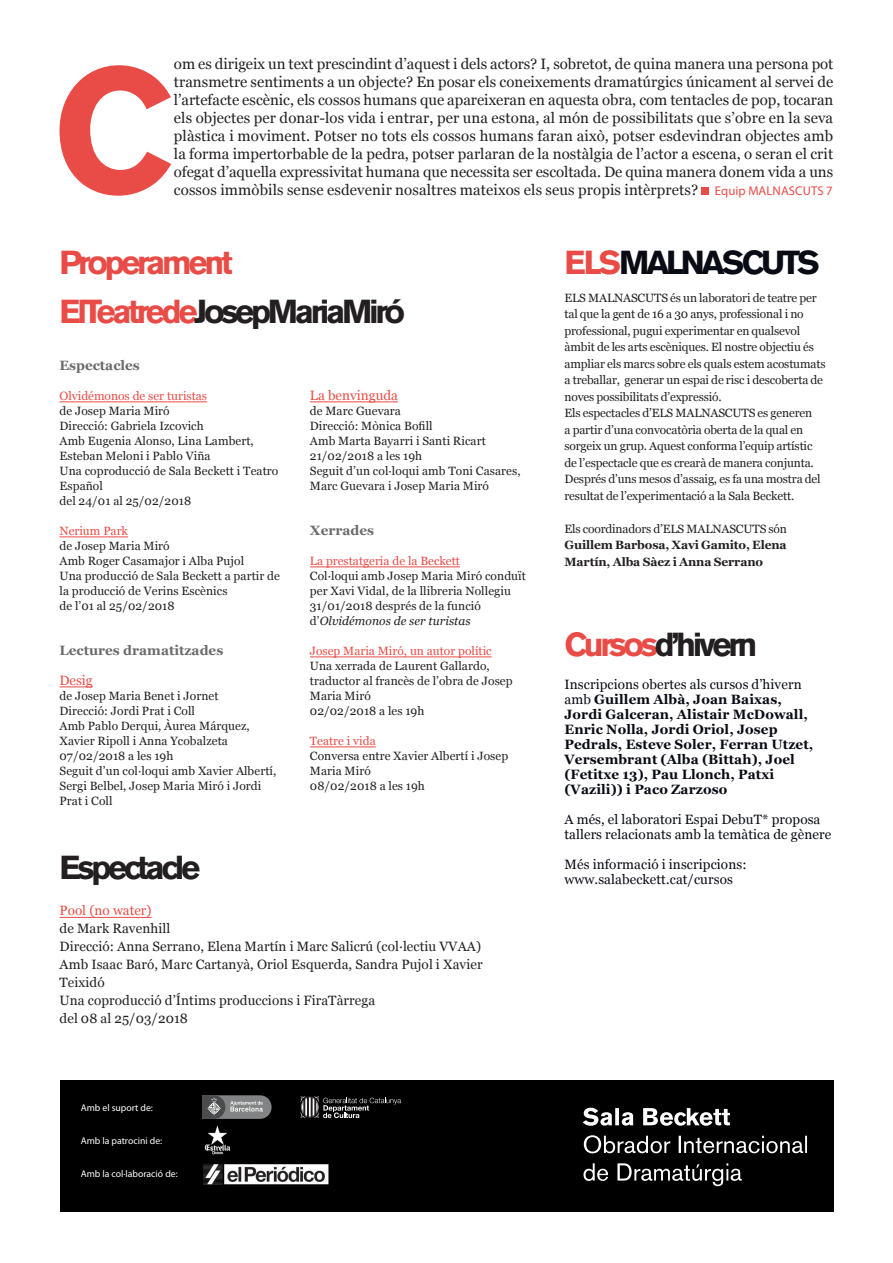
<style>
.page{position:relative;width:893px;height:1263px;background:#fff}
.page>*{position:absolute;margin:0;border:0;box-sizing:border-box;transform-origin:0 0}
.TEXTO_CORRIDO_-_Letr{font:700 174.15px "Akzidenz Grotesk BE";color:#e94c46}
.t1{font:700 33px "Akzidenz Grotesk BE";letter-spacing:-.1em;color:#231f20}
.t2{font:700 33px "Akzidenz Grotesk BE";letter-spacing:-.1em;color:#080b14}
.t3{font:700 33px "Akzidenz Grotesk BE";letter-spacing:-.1em;color:#e94c46}
.TEXTO_CORRIDO_-_Letr-2{font:15px/18px "Georgia";letter-spacing:.005em;color:#231f20;text-align:justify}
.TEXTO_CORRIDO_-_alin{font:700 13.5px/15px "Georgia";letter-spacing:.01em;color:#080b14}
.TEXTO_CORRIDO_-_alin-2{font:13.5px/18px "Georgia";letter-spacing:.005em;color:#231f20}
.TEXTO_CORRIDO_-_alin-3{font:13.5px/15px "Georgia";letter-spacing:.005em;color:#080b14}
.t4{font:700 13.5px "Georgia";color:#6c6b6c}
.SubTitulo_pequeno_ro{font:13.5px "Georgia";color:#e94c46}
.TEXTO_CORRIDO_-_Letr-3{font:12.75px "Myriad Pro";letter-spacing:.005em;color:#e94c46}
.TEXTO_CORRIDO_-_alin-4{font:12px/15px "Georgia";letter-spacing:.005em;color:#231f20}
.Texte_BIO_Columna_pe{font:12px/16.5px "Georgia";letter-spacing:-.015em;color:#231f20}
.SubTitulo_pequeno_ro-2{font:12px "Georgia";color:#e94c46}
.Texte_BIO_Columna_pe-2{font:700 12px/16.5px "Georgia";letter-spacing:-.015em;color:#231f20;text-align:justify}
.t5{font:9.75px "Myriad Pro";color:#fff}
.s1{color:#e94c46}
.s2{font-style:italic}
.s3{font-weight:400}
</style>
<div class="page">
<div style="left:60px;top:1080px;width:773px;height:132px;background:#000"></div>
<div style="left:701px;top:187px;width:8px;height:8px;background:#e94c46"></div>
<svg style="left:300px;top:1096px;width:101px;height:22px"></svg>
<svg style="left:202px;top:1095px;width:70px;height:24px;background:#7a7b7b"></svg>
<img style="left:204px;top:1125px;width:27px;height:30px">
<img style="left:203px;top:1164px;width:125px;height:21px">
<svg style="left:583px;top:1163px;width:159px;height:23px"></svg>
<svg style="left:584px;top:1135px;width:223px;height:18px"></svg>
<svg style="left:583px;top:1108px;width:147px;height:18px"></svg>
<hr style="left:60px;top:917px;width:92px;height:1px;background:#e94c46">
<hr style="left:60px;top:402px;width:147px;height:1px;background:#e94c46">
<hr style="left:60px;top:537px;width:68px;height:1px;background:#e94c46">
<hr style="left:60px;top:687px;width:33px;height:1px;background:#e94c46">
<hr style="left:310px;top:402px;width:88px;height:1px;background:#e94c46">
<hr style="left:310px;top:567px;width:150px;height:1px;background:#e94c46">
<hr style="left:310px;top:657px;width:182px;height:1px;background:#e94c46">
<hr style="left:310px;top:747px;width:66px;height:1px;background:#e94c46">
<p class="TEXTO_CORRIDO_-_Letr" style="left:53px;top:31px;width:121px">C</p>
<p class="TEXTO_CORRIDO_-_Letr-2" style="left:174px;top:55px;width:661px">om es dirigeix un text prescindint d’aquest i dels actors? I, sobretot, de quina manera una persona pot transmetre sentiments a un objecte? En posar els coneixements dramatúrgics únicament al servei de l’artefacte escènic, els cossos humans que apareixeran en aquesta obra, com tentacles de pop, tocaran els objectes per donar-los vida i entrar, per una estona, al món de possibilitats que s’obre en la seva plàstica i moviment. Potser no tots els cossos humans faran això, potser esdevindran objectes amb la forma impertorbable de la pedra, potser parlaran de la nostàlgia de l’actor a escena, o seran el crit ofegat d’aquella expressivitat humana que necessita ser escoltada. De quina manera donem vida a uns cossos immòbils sense esdevenir nosaltres mateixos els seus propis intèrprets?</p>
<p class="TEXTO_CORRIDO_-_Letr-3" style="left:715px;top:183px;width:119px">Equip MALNASCUTS 7</p>
<p class="t3" style="left:60px;top:243px;width:175px">Properament</p>
<p class="t1" style="left:60px;top:293px;width:347px"><span class="s1">ElTeatrede</span>JosepMariaMiró</p>
<p class="t4" style="left:60px;top:356px;width:82px">Espectacles</p>
<p class="SubTitulo_pequeno_ro-2" style="left:60px;top:388px;width:149px">Olvidémonos de ser turistas</p>
<p class="TEXTO_CORRIDO_-_alin-4" style="left:60px;top:403px;width:112px">de Josep Maria Miró</p>
<p class="TEXTO_CORRIDO_-_alin-4" style="left:60px;top:418px;width:146px">Direcció: Gabriela Izcovich</p>
<p class="TEXTO_CORRIDO_-_alin-4" style="left:60px;top:433px;width:196px">Amb Eugenia Alonso, Lina Lambert,<br>Esteban Meloni i Pablo Viña</p>
<p class="TEXTO_CORRIDO_-_alin-4" style="left:60px;top:463px;width:220px">Una coproducció de Sala Beckett i Teatro<br>Español</p>
<p class="TEXTO_CORRIDO_-_alin-4" style="left:60px;top:493px;width:133px">del 24/01 al 25/02/2018</p>
<p class="SubTitulo_pequeno_ro-2" style="left:60px;top:523px;width:70px">Nerium Park</p>
<p class="TEXTO_CORRIDO_-_alin-4" style="left:60px;top:538px;width:112px">de Josep Maria Miró</p>
<p class="TEXTO_CORRIDO_-_alin-4" style="left:60px;top:553px;width:186px">Amb Roger Casamajor i Alba Pujol</p>
<p class="TEXTO_CORRIDO_-_alin-4" style="left:60px;top:568px;width:222px">Una producció de Sala Beckett a partir de la producció de Verins Escènics</p>
<p class="TEXTO_CORRIDO_-_alin-4" style="left:60px;top:598px;width:117px">de l’01 al 25/02/2018</p>
<p class="t4" style="left:60px;top:641px;width:165px">Lectures dramatitzades</p>
<p class="SubTitulo_pequeno_ro" style="left:60px;top:672px;width:35px">Desig</p>
<p class="TEXTO_CORRIDO_-_alin-4" style="left:60px;top:688px;width:161px">de Josep Maria Benet i Jornet</p>
<p class="TEXTO_CORRIDO_-_alin-4" style="left:60px;top:703px;width:137px">Direcció: Jordi Prat i Coll</p>
<p class="TEXTO_CORRIDO_-_alin-4" style="left:60px;top:718px;width:192px">Amb Pablo Derqui, Àurea Márquez,<br>Xavier Ripoll i Anna Ycobalzeta</p>
<p class="TEXTO_CORRIDO_-_alin-4" style="left:60px;top:748px;width:115px">07/02/2018 a les 19h</p>
<p class="TEXTO_CORRIDO_-_alin-4" style="left:60px;top:763px;width:218px">Seguit d’un col·loqui amb Xavier Albertí,<br>Sergi Belbel, Josep Maria Miró i Jordi<br>Prat i Coll</p>
<p class="SubTitulo_pequeno_ro" style="left:310px;top:387px;width:90px">La benvinguda</p>
<p class="TEXTO_CORRIDO_-_alin-4" style="left:310px;top:403px;width:93px">de Marc Guevara</p>
<p class="TEXTO_CORRIDO_-_alin-4" style="left:310px;top:418px;width:124px">Direcció: Mònica Bofill</p>
<p class="TEXTO_CORRIDO_-_alin-4" style="left:310px;top:433px;width:177px">Amb Marta Bayarri i Santi Ricart</p>
<p class="TEXTO_CORRIDO_-_alin-4" style="left:310px;top:448px;width:114px">21/02/2018 a les 19h</p>
<p class="TEXTO_CORRIDO_-_alin-4" style="left:310px;top:463px;width:212px">Seguit d’un col·loqui amb Toni Casares,<br>Marc Guevara i Josep Maria Miró</p>
<p class="t4" style="left:310px;top:521px;width:66px">Xerrades</p>
<p class="SubTitulo_pequeno_ro-2" style="left:310px;top:553px;width:152px">La prestatgeria de la Beckett</p>
<p class="TEXTO_CORRIDO_-_alin-4" style="left:310px;top:568px;width:218px">Col·loqui amb Josep Maria Miró conduït per Xavi Vidal, de la llibreria Nollegiu</p>
<p class="TEXTO_CORRIDO_-_alin-4" style="left:310px;top:598px;width:173px">31/01/2018 després de la funció d’<span class="s2">Olvidémonos de ser turistas</span></p>
<p class="SubTitulo_pequeno_ro-2" style="left:310px;top:643px;width:183px">Josep Maria Miró, un autor polític</p>
<p class="TEXTO_CORRIDO_-_alin-4" style="left:310px;top:658px;width:204px">Una xerrada de Laurent Gallardo, traductor al francès de l’obra de Josep<br>Maria Miró</p>
<p class="TEXTO_CORRIDO_-_alin-4" style="left:310px;top:703px;width:116px">02/02/2018 a les 19h</p>
<p class="SubTitulo_pequeno_ro-2" style="left:310px;top:733px;width:67px">Teatre i vida</p>
<p class="TEXTO_CORRIDO_-_alin-4" style="left:310px;top:748px;width:200px">Conversa entre Xavier Albertí i Josep<br>Maria Miró</p>
<p class="TEXTO_CORRIDO_-_alin-4" style="left:310px;top:778px;width:117px">08/02/2018 a les 19h</p>
<p class="t1" style="left:60px;top:848px;width:142px">Espectacle</p>
<p class="SubTitulo_pequeno_ro" style="left:60px;top:902px;width:94px">Pool (no water)</p>
<p class="TEXTO_CORRIDO_-_alin-2" style="left:60px;top:920px;width:112px">de Mark Ravenhill</p>
<p class="TEXTO_CORRIDO_-_alin-2" style="left:60px;top:938px;width:423px">Direcció: Anna Serrano, Elena Martín i Marc Salicrú (col·lectiu VVAA)</p>
<p class="TEXTO_CORRIDO_-_alin-2" style="left:60px;top:956px;width:425px">Amb Isaac Baró, Marc Cartanyà, Oriol Esquerda, Sandra Pujol i Xavier<br>Teixidó</p>
<p class="TEXTO_CORRIDO_-_alin-2" style="left:60px;top:992px;width:317px">Una coproducció d’Íntims produccions i FiraTàrrega</p>
<p class="TEXTO_CORRIDO_-_alin-2" style="left:60px;top:1010px;width:130px">del 08 al 25/03/2018</p>
<p class="t5" style="left:81px;top:1102px;width:74px">Amb el suport de:</p>
<p class="t5" style="left:81px;top:1135px;width:83px">Amb la patrocini de:</p>
<p class="t5" style="left:81px;top:1168px;width:98px">Amb la col·laboració de:</p>
<p class="t2" style="left:564px;top:243px;width:257px"><span class="s1">ELS</span>MALNASCUTS</p>
<p class="Texte_BIO_Columna_pe" style="left:564px;top:289px;width:263px">ELS MALNASCUTS és un laboratori de teatre per tal que la gent de 16 a 30 anys, professional i no professional, pugui experimentar en qualsevol àmbit de les arts escèniques. El nostre objectiu és ampliar els marcs sobre els quals estem acostumats a treballar, generar un espai de risc i descoberta de noves possibilitats d’expressió.</p>
<p class="Texte_BIO_Columna_pe" style="left:564px;top:405px;width:258px">Els espectacles d’ELS MALNASCUTS es generen a partir d’una convocatòria oberta de la qual en sorgeix un grup. Aquest conforma l’equip artístic de l’espectacle que es crearà de manera conjunta.<br>Després d’uns mesos d’assaig, es fa una mostra del resultat de l’experimentació a la Sala Beckett.</p>
<p class="Texte_BIO_Columna_pe-2" style="left:564px;top:520px;width:224px"><span class="s3">Els coordinadors d’ELS MALNASCUTS són </span>Guillem Barbosa, Xavi Gamito, Elena Martín, Alba Sàez i Anna Serrano</p>
<p class="t1" style="left:564px;top:625px;width:194px"><span class="s1">Cursos</span>d’hivern</p>
<p class="TEXTO_CORRIDO_-_alin" style="left:564px;top:677px;width:250px"><span class="s3">Inscripcions obertes als cursos d’hivern amb</span> Guillem Albà, Joan Baixas, Jordi Galceran, Alistair McDowall, Enric Nolla, Jordi Oriol, Josep Pedrals, Esteve Soler, Ferran Utzet, Versembrant (Alba (Bittah), Joel (Fetitxe 13), Pau Llonch, Patxi (Vazili)) i Paco Zarzoso</p>
<p class="TEXTO_CORRIDO_-_alin-3" style="left:564px;top:812px;width:268px">A més, el laboratori Espai DebuT* proposa tallers relacionats amb la temàtica de gènere</p>
<p class="TEXTO_CORRIDO_-_alin-3" style="left:564px;top:857px;width:184px">Més informació i inscripcions:</p>
<p class="TEXTO_CORRIDO_-_alin-3" style="left:564px;top:872px;width:170px">www.salabeckett.cat/cursos</p>
</div>
